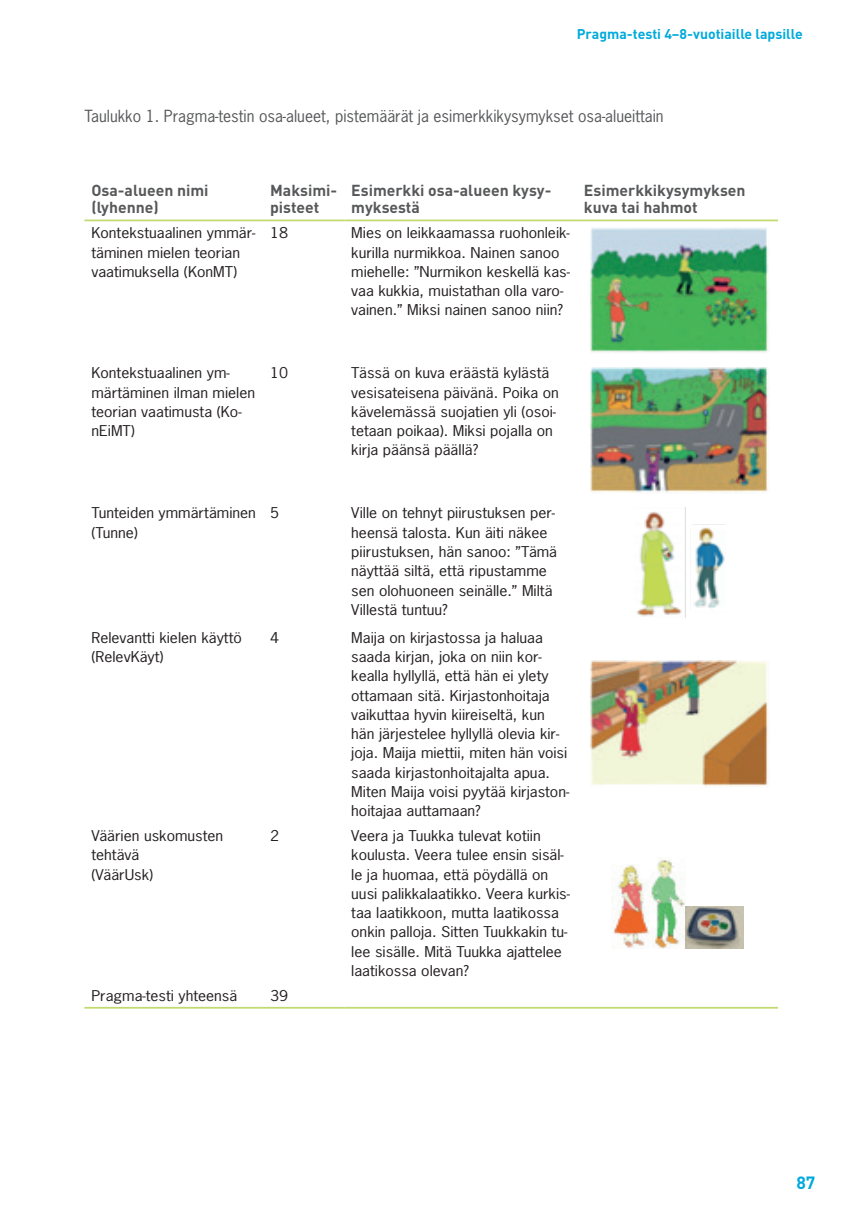
<style>
.page{position:relative;width:859px;height:1221px;background:#fff}
.page>*{position:absolute;margin:0;border:0;box-sizing:border-box;transform-origin:0 0}
.t1{font:700 17.5px "DIN Pro";color:#00aadc}
.Taulukon_otsikko{font:700 15.75px/17.5px "DIN Pro";color:#57585a}
.taulukko_teksti{font:15.75px "News Gothic Std";color:#57585a}
.Taulukon_tekstiosa{font:14px/19.2px "News Gothic Std";color:#231f20;scale:1.12 1}
.t2{font:700 14px "DIN Pro";color:#00aadc}
</style>
<div class="page">
<hr style="left:84px;top:219px;width:179px;height:2px;background:#c0da6f">
<hr style="left:263px;top:219px;width:81px;height:2px;background:#c0da6f">
<hr style="left:344px;top:219px;width:232px;height:2px;background:#c0da6f">
<hr style="left:576px;top:219px;width:201px;height:2px;background:#c0da6f">
<hr style="left:84px;top:1006px;width:179px;height:2px;background:#c0da6f">
<hr style="left:263px;top:1006px;width:81px;height:2px;background:#c0da6f">
<hr style="left:344px;top:1006px;width:232px;height:2px;background:#c0da6f">
<hr style="left:576px;top:1006px;width:201px;height:2px;background:#c0da6f">
<img style="left:590px;top:227px;width:178px;height:126px">
<img style="left:590px;top:367px;width:178px;height:126px">
<img style="left:637px;top:507px;width:88px;height:111px">
<img style="left:590px;top:661px;width:178px;height:126px">
<img style="left:611px;top:864px;width:39px;height:84px">
<img style="left:650px;top:857px;width:35px;height:91px">
<img style="left:685px;top:906px;width:57px;height:42px">
<p class="t2" style="left:576px;top:24px;width:227px">Pragma-testi 4–8-vuotiaille lapsille</p>
<p class="taulukko_teksti" style="left:84px;top:105px;width:580px">Taulukko 1. Pragma-testin osa-alueet, pistemäärät ja esimerkkikysymykset osa-alueittain</p>
<p class="Taulukon_otsikko" style="left:91px;top:181px;width:119px">Osa-alueen nimi</p>
<p class="Taulukon_otsikko" style="left:91px;top:198px;width:69px">(lyhenne)</p>
<p class="Taulukon_otsikko" style="left:270px;top:181px;width:69px">Maksimi&shy;pisteet</p>
<p class="Taulukon_otsikko" style="left:351px;top:181px;width:201px">Esimerkki osa-alueen kysy&shy;myksestä</p>
<p class="Taulukon_otsikko" style="left:583px;top:181px;width:163px">Esimerkkikysymyksen kuva tai hahmot</p>
<p class="Taulukon_tekstiosa" style="left:91px;top:223px;width:148px">Kontekstuaalinen ymmär&shy;täminen mielen teorian vaatimuksella (KonMT)</p>
<p class="Taulukon_tekstiosa" style="left:270px;top:223px;width:18px">18</p>
<p class="Taulukon_tekstiosa" style="left:351px;top:223px;width:197px">Mies on leikkaamassa ruohonleik&shy;kurilla nurmikkoa. Nainen sanoo miehelle: ”Nurmikon keskellä kas&shy;vaa kukkia, muistathan olla varo&shy;vainen.” Miksi nainen sanoo niin?</p>
<p class="Taulukon_tekstiosa" style="left:91px;top:363px;width:148px">Kontekstuaalinen ym&shy;märtäminen ilman mielen teorian vaatimusta (Ko&shy;nEiMT)</p>
<p class="Taulukon_tekstiosa" style="left:270px;top:363px;width:18px">10</p>
<p class="Taulukon_tekstiosa" style="left:351px;top:363px;width:187px">Tässä on kuva eräästä kylästä vesisateisena päivänä. Poika on kävelemässä suojatien yli (osoi&shy;tetaan poikaa). Miksi pojalla on kirja päänsä päällä?</p>
<p class="Taulukon_tekstiosa" style="left:91px;top:503px;width:148px">Tunteiden ymmärtäminen</p>
<p class="Taulukon_tekstiosa" style="left:91px;top:522px;width:43px">(Tunne)</p>
<p class="Taulukon_tekstiosa" style="left:270px;top:503px;width:10px">5</p>
<p class="Taulukon_tekstiosa" style="left:351px;top:503px;width:185px">Ville on tehnyt piirustuksen per&shy;heensä talosta. Kun äiti näkee piirustuksen, hän sanoo: ”Tämä näyttää siltä, että ripustamme sen olohuoneen seinälle.” Miltä<br>Villestä tuntuu?</p>
<p class="Taulukon_tekstiosa" style="left:91px;top:627px;width:136px">Relevantti kielen käyttö (RelevKäyt)</p>
<p class="Taulukon_tekstiosa" style="left:270px;top:627px;width:10px">4</p>
<p class="Taulukon_tekstiosa" style="left:351px;top:627px;width:196px">Maija on kirjastossa ja haluaa saada kirjan, joka on niin kor&shy;kealla hyllyllä, että hän ei ylety ottamaan sitä. Kirjastonhoitaja vaikuttaa hyvin kiireiseltä, kun hän järjestelee hyllyllä olevia kir&shy;joja. Maija miettii, miten hän voisi saada kirjastonhoitajalta apua.<br>Miten Maija voisi pyytää kirjaston&shy;hoitajaa auttamaan?</p>
<p class="Taulukon_tekstiosa" style="left:91px;top:826px;width:119px">Väärien uskomusten tehtävä</p>
<p class="Taulukon_tekstiosa" style="left:91px;top:864px;width:57px">(VäärUsk)</p>
<p class="Taulukon_tekstiosa" style="left:270px;top:826px;width:10px">2</p>
<p class="Taulukon_tekstiosa" style="left:351px;top:826px;width:197px">Veera ja Tuukka tulevat kotiin koulusta. Veera tulee ensin sisäl&shy;le ja huomaa, että pöydällä on uusi palikkalaatikko. Veera kurkis&shy;taa laatikkoon, mutta laatikossa onkin palloja. Sitten Tuukkakin tu&shy;lee sisälle. Mitä Tuukka ajattelee laatikossa olevan?</p>
<p class="Taulukon_tekstiosa" style="left:91px;top:985px;width:132px">Pragma-testi yhteensä</p>
<p class="Taulukon_tekstiosa" style="left:270px;top:985px;width:18px">39</p>
<p class="t1" style="left:796px;top:1170px;width:21px">87</p>
</div>
